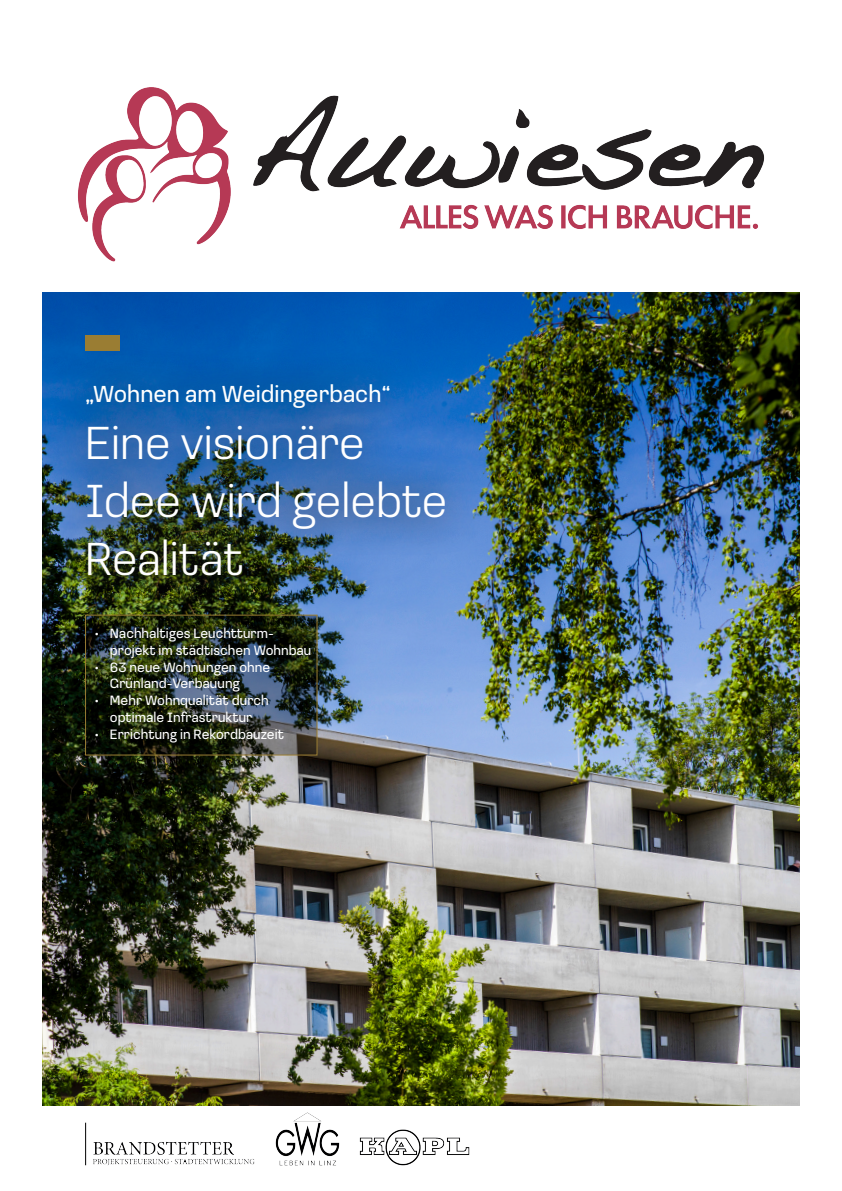
<style>
.page{position:relative;width:842px;height:1191px;background:#fff}
.page>*{position:absolute;margin:0;border:0;box-sizing:border-box;transform-origin:0 0}
.t1{font:300 48px "Loos Normal";color:#fff}
.t2{font:24px "Loos Normal";color:#fff}
.t3{font:14px "Loos Normal";color:#fff}
</style>
<div class="page">
<img style="left:43px;top:292px;width:756px;height:814px">
<div style="left:85px;top:335px;width:34px;height:15px;background:#9a7d33"></div>
<div style="left:54px;top:348px;width:368px;height:95px;background:#015cb2"></div>
<img style="left:87px;top:616px;width:228px;height:137px">
<div style="left:85px;top:614px;width:232px;height:141px;border:1px solid #9a7d33"></div>
<img style="left:49px;top:389px;width:433px;height:225px">
<img style="left:42px;top:1094px;width:457px;height:72px">
<img style="left:78px;top:87px;width:687px;height:175px">
<p class="t2" style="left:85px;top:377px;width:308px">„Wohnen am Weidingerbach“</p>
<p class="t1" style="left:85px;top:410px;width:281px">Eine visionäre</p>
<p class="t1" style="left:85px;top:468px;width:364px">Idee wird gelebte</p>
<p class="t1" style="left:85px;top:526px;width:160px">Realität</p>
<p class="t3" style="left:95px;top:623px;width:181px">• Nachhaltiges Leuchtturm-</p>
<p class="t3" style="left:110px;top:640px;width:203px">projekt im städtischen Wohnbau</p>
<p class="t3" style="left:95px;top:657px;width:177px">• 63 neue Wohnungen ohne</p>
<p class="t3" style="left:110px;top:673px;width:131px">Grünland-Verbauung</p>
<p class="t3" style="left:95px;top:690px;width:175px">• Mehr Wohnqualität durch</p>
<p class="t3" style="left:110px;top:707px;width:144px">optimale Infrastruktur</p>
<p class="t3" style="left:95px;top:724px;width:190px">• Errichtung in Rekordbauzeit</p>
</div>
